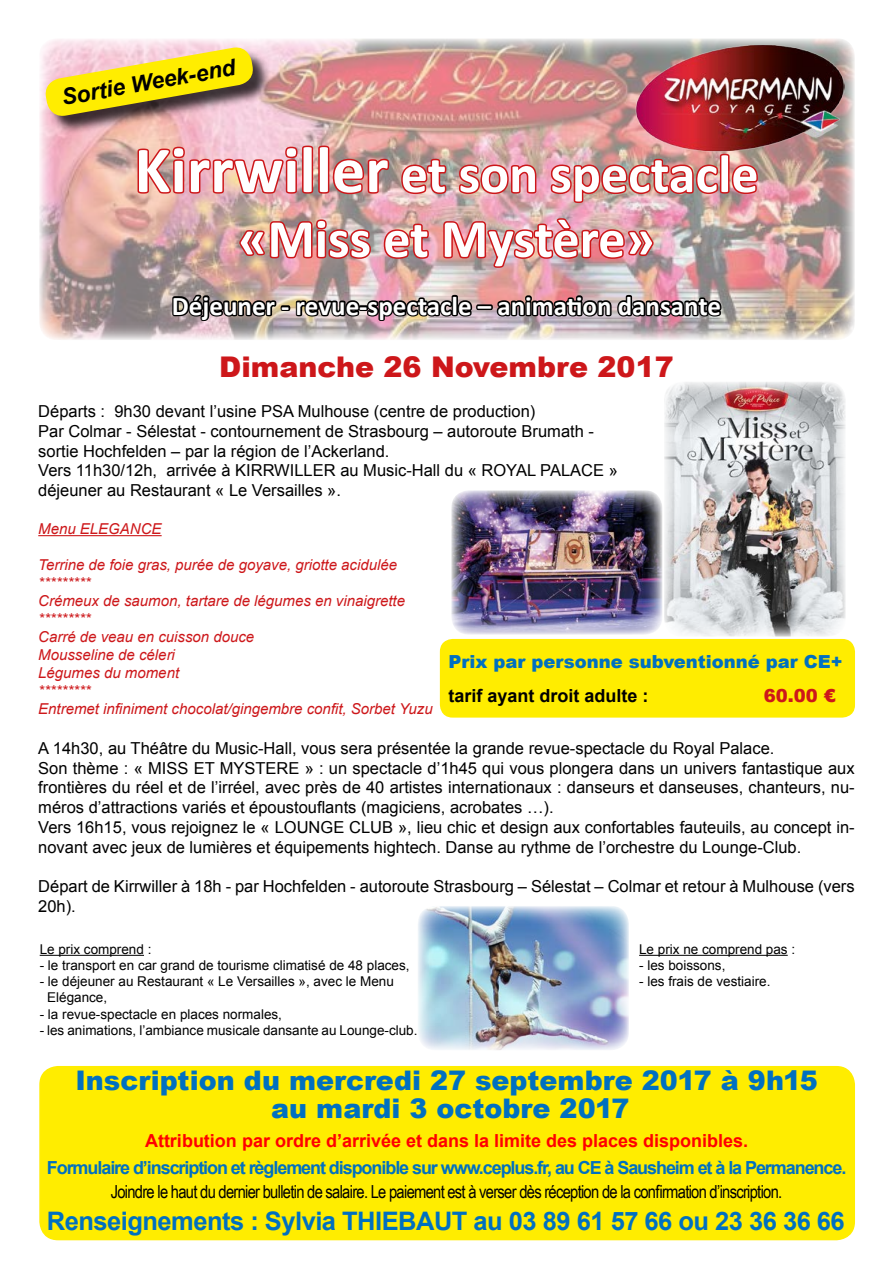
<style>
.page{position:relative;width:893px;height:1263px;background:#fff}
.page>*{position:absolute;margin:0;border:0;box-sizing:border-box;transform-origin:0 0}
.t1{font:700 54px "Calibri";color:#fff}
.t2{font:900 28.5px "Arial";color:#cd171a}
.t3{font:900 27px "Arial";color:#0070c0}
.t4{font:700 27px "Calibri";color:#fff}
.t5{font:700 25.5px "Arial";letter-spacing:-.02em;color:#0070c0}
.t6{font:italic 700 22.5px "Arial";color:#000}
.t7{font:18px "Arial Narrow";letter-spacing:-.04em;color:#000}
.t8{font:700 18px "Arial";letter-spacing:-.06em;color:#0070c0}
.t9{font:700 18px "Arial";color:#f00}
.t10{font:900 18px "Arial";color:#0070c0}
.t11{font:700 18px "Arial";color:#000}
.t12{font:900 18px "Arial";color:#cd171a}
.t13{font:16.5px/19.8px "Arial";color:#000}
.t14{font:italic 15px "Arial";color:#cd171a}
.t15{font:13.5px "Arial";color:#000}
.s1{font-size:66px}
</style>
<div class="page">
<img style="left:39px;top:39px;width:816px;height:301px">
<div style="left:48px;top:50px;width:223px;height:85px;background:#000;opacity:.75"></div>
<svg style="left:43px;top:45px;width:212px;height:73px;background:#e0c757"></svg>
<img style="left:635px;top:43px;width:210px;height:110px">
<img style="left:664px;top:382px;width:182px;height:255px">
<img style="left:418px;top:906px;width:211px;height:144px">
<img style="left:451px;top:490px;width:211px;height:145px">
<img style="left:135px;top:139px;width:625px;height:131px">
<hr style="left:38px;top:535px;width:124px;height:1px;background:#cd171a">
<img style="left:170px;top:283px;width:554px;height:41px">
<div style="left:40px;top:1067px;width:814px;height:172px;background:#ffed00;border-radius:18px"></div>
<div style="left:39px;top:1066px;width:816px;height:174px;border:2px solid #ffed00;border-radius:18px"></div>
<hr style="left:40px;top:955px;width:104px;height:1px;background:#000">
<hr style="left:639px;top:955px;width:149px;height:1px;background:#000">
<div style="left:440px;top:639px;width:415px;height:79px;background:#ffed00;border-radius:13px"></div>
<p class="t6" style="left:59px;top:83px;width:177px;rotate:-10deg">Sortie Week-end</p>
<p class="t1" style="left:134px;top:140px;width:626px"><span class="s1">Kirrwiller</span> et son spectacle</p>
<p class="t1" style="left:238px;top:204px;width:418px">«Miss et Mystère»</p>
<p class="t4" style="left:172px;top:288px;width:551px">Déjeuner - revue-spectacle – animation dansante</p>
<p class="t2" style="left:219px;top:347px;width:456px">Dimanche 26 Novembre 2017</p>
<p class="t13" style="left:38px;top:401px;width:499px">Départs : 9h30 devant l’usine PSA Mulhouse (centre de production)</p>
<p class="t13" style="left:38px;top:421px;width:557px">Par Colmar - Sélestat - contournement de Strasbourg – autoroute Brumath -</p>
<p class="t13" style="left:38px;top:441px;width:353px">sortie Hochfelden – par la région de l’Ackerland.</p>
<p class="t13" style="left:38px;top:461px;width:581px">Vers 11h30/12h, arrivée à KIRRWILLER au Music-Hall du « ROYAL PALACE »</p>
<p class="t13" style="left:38px;top:481px;width:304px">déjeuner au Restaurant « Le Versailles ».</p>
<p class="t14" style="left:38px;top:519px;width:125px">Menu ELEGANCE</p>
<p class="t14" style="left:38px;top:555px;width:360px">Terrine de foie gras, purée de goyave, griotte acidulée</p>
<p class="t14" style="left:38px;top:573px;width:54px">*********</p>
<p class="t14" style="left:38px;top:591px;width:368px">Crémeux de saumon, tartare de légumes en vinaigrette</p>
<p class="t14" style="left:38px;top:609px;width:54px">*********</p>
<p class="t14" style="left:38px;top:627px;width:217px">Carré de veau en cuisson douce</p>
<p class="t14" style="left:38px;top:645px;width:138px">Mousseline de céleri</p>
<p class="t14" style="left:38px;top:663px;width:142px">Légumes du moment</p>
<p class="t14" style="left:38px;top:681px;width:54px">*********</p>
<p class="t14" style="left:38px;top:699px;width:396px">Entremet infiniment chocolat/gingembre confit, Sorbet Yuzu</p>
<p class="t13" style="left:38px;top:738px;width:738px">A 14h30, au Théâtre du Music-Hall, vous sera présentée la grande revue-spectacle du Royal Palace.</p>
<p class="t13" style="left:38px;top:758px;width:818px;text-align:justify">Son thème : « MISS ET MYSTERE » : un spectacle d’1h45 qui vous plongera dans un univers fantastique aux frontières du réel et de l’irréel, avec près de 40 artistes internationaux : danseurs et danseuses, chanteurs, nu&shy;méros d’attractions variés et époustouflants (magiciens, acrobates …).</p>
<p class="t13" style="left:38px;top:817px;width:818px">Vers 16h15, vous rejoignez le « LOUNGE CLUB », lieu chic et design aux confortables fauteuils, au concept in&shy;novant avec jeux de lumières et équipements hightech. Danse au rythme de l’orchestre du Lounge-Club.</p>
<p class="t13" style="left:38px;top:877px;width:818px">Départ de Kirrwiller à 18h - par Hochfelden - autoroute Strasbourg – Sélestat – Colmar et retour à Mulhouse (vers<br>20h).</p>
<p class="t10" style="left:448px;top:648px;width:396px">Prix par personne subventionné par CE+</p>
<p class="t11" style="left:448px;top:683px;width:202px">tarif ayant droit adulte :</p>
<p class="t12" style="left:764px;top:682px;width:74px">60.00 €</p>
<p class="t15" style="left:40px;top:940px;width:113px">Le prix comprend :</p>
<p class="t15" style="left:40px;top:956px;width:371px">- le transport en car grand de tourisme climatisé de 48 places,</p>
<p class="t15" style="left:40px;top:973px;width:356px">- le déjeuner au Restaurant « Le Versailles », avec le Menu</p>
<p class="t15" style="left:47px;top:989px;width:62px">Elégance,</p>
<p class="t15" style="left:40px;top:1005px;width:244px">- la revue-spectacle en places normales,</p>
<p class="t15" style="left:40px;top:1021px;width:379px">- les animations, l’ambiance musicale dansante au Lounge-club.</p>
<p class="t15" style="left:639px;top:940px;width:158px">Le prix ne comprend pas :</p>
<p class="t15" style="left:639px;top:956px;width:88px">- les boissons,</p>
<p class="t15" style="left:639px;top:973px;width:133px">- les frais de vestiaire.</p>
<p class="t3" style="left:75px;top:1060px;width:744px">Inscription du mercredi 27 septembre 2017 à 9h15</p>
<p class="t3" style="left:271px;top:1089px;width:360px">au mardi 3 octobre 2017</p>
<p class="t9" style="left:145px;top:1128px;width:605px">Attribution par ordre d’arrivée et dans la limite des places disponibles.</p>
<p class="t8" style="left:47px;top:1155px;width:801px">Formulaire d’inscription et règlement disponible sur www.ceplus.fr, au CE à Sausheim et à la Permanence.</p>
<p class="t7" style="left:111px;top:1178px;width:673px">Joindre le haut du dernier bulletin de salaire. Le paiement est à verser dès réception de la confirmation d’inscription.</p>
<p class="t5" style="left:47px;top:1204px;width:799px">Renseignements : Sylvia THIEBAUT au 03 89 61 57 66 ou 23 36 36 66</p>
</div>
